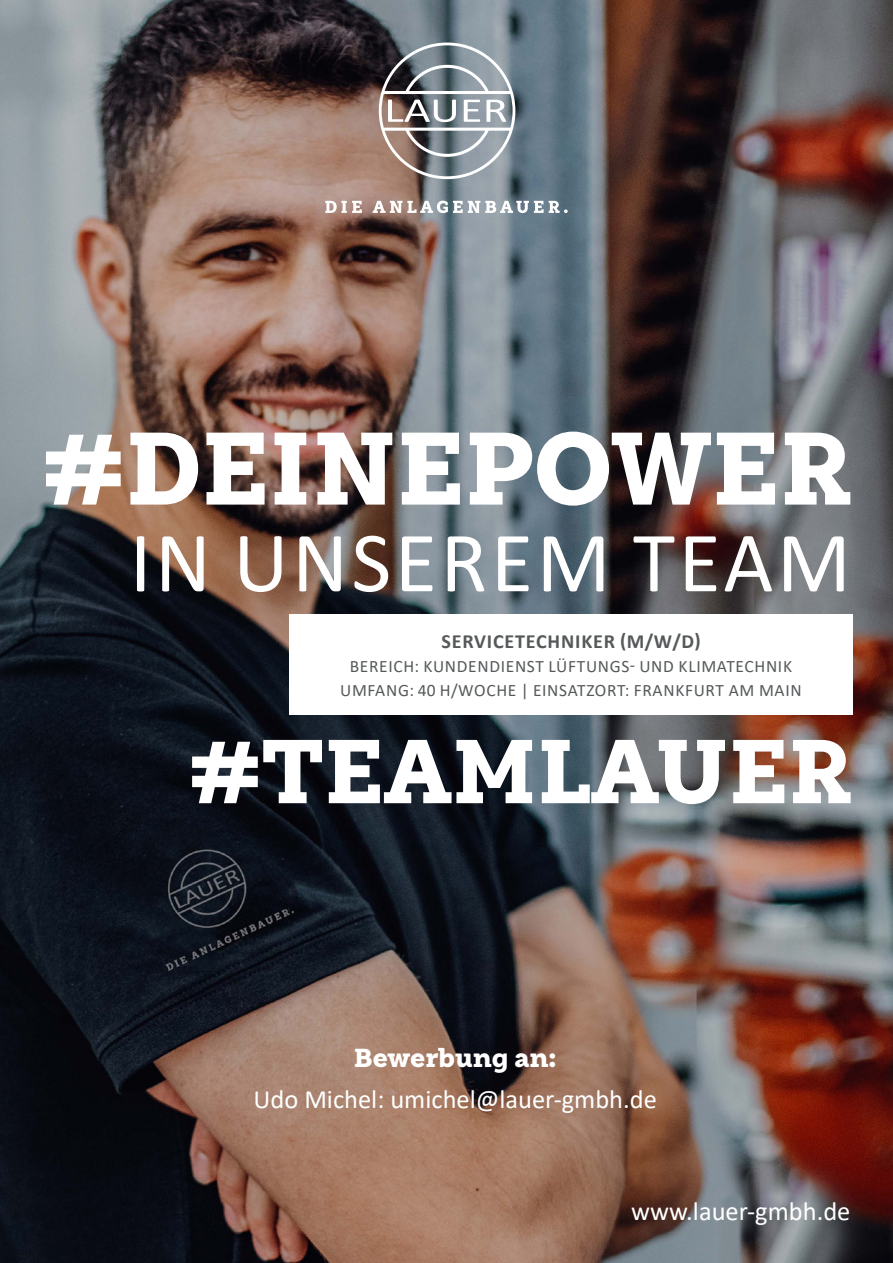
<style>
.page{position:relative;width:893px;height:1263px;background:#fff}
.page>*{position:absolute;margin:0;border:0;box-sizing:border-box;transform-origin:0 0}
.t1{font:900 104.25px "Weekly Pro";color:#fff}
.t2{font:900 91.65px "Weekly Pro";color:#fff}
.t3{font:86.7px "Calibri";letter-spacing:.04em;color:#fff}
.t4{font:26.4px "Calibri";color:#fff}
.t5{font:900 26.4px "Weekly Pro";color:#fff}
.t6{font:700 20.1px "Calibri";letter-spacing:.04em;color:#56595a}
.t7{font:17.4px "Calibri";letter-spacing:.04em;color:#56595a}
</style>
<div class="page">
<img style="left:0;top:0;width:893px;height:1263px">
<svg style="left:379px;top:43px;width:136px;height:136px;background:#8d8f93"></svg>
<svg style="left:325px;top:201px;width:37px;height:12px"></svg>
<svg style="left:373px;top:201px;width:195px;height:12px"></svg>
<div style="left:289px;top:614px;width:564px;height:100px;background:#fff"></div>
<p class="t1" style="left:42px;top:406px;width:812px">#DEINEPOWER</p>
<p class="t3" style="left:130px;top:502px;width:723px">IN UNSEREM TEAM</p>
<p class="t6" style="left:441px;top:627px;width:261px">SERVICETECHNIKER (M/W/D)</p>
<p class="t7" style="left:350px;top:654px;width:444px">BEREICH: KUNDENDIENST LÜFTUNGS- UND KLIMATECHNIK</p>
<p class="t7" style="left:340px;top:678px;width:463px">UMFANG: 40 H/WOCHE | EINSATZORT: FRANKFURT AM MAIN</p>
<p class="t2" style="left:188px;top:716px;width:666px">#TEAMLAUER</p>
<p class="t5" style="left:354px;top:1042px;width:204px">Bewerbung an:</p>
<p class="t4" style="left:254px;top:1081px;width:405px">Udo Michel: umichel@lauer-gmbh.de</p>
<p class="t4" style="left:631px;top:1193px;width:221px">www.lauer-gmbh.de</p>
</div>
